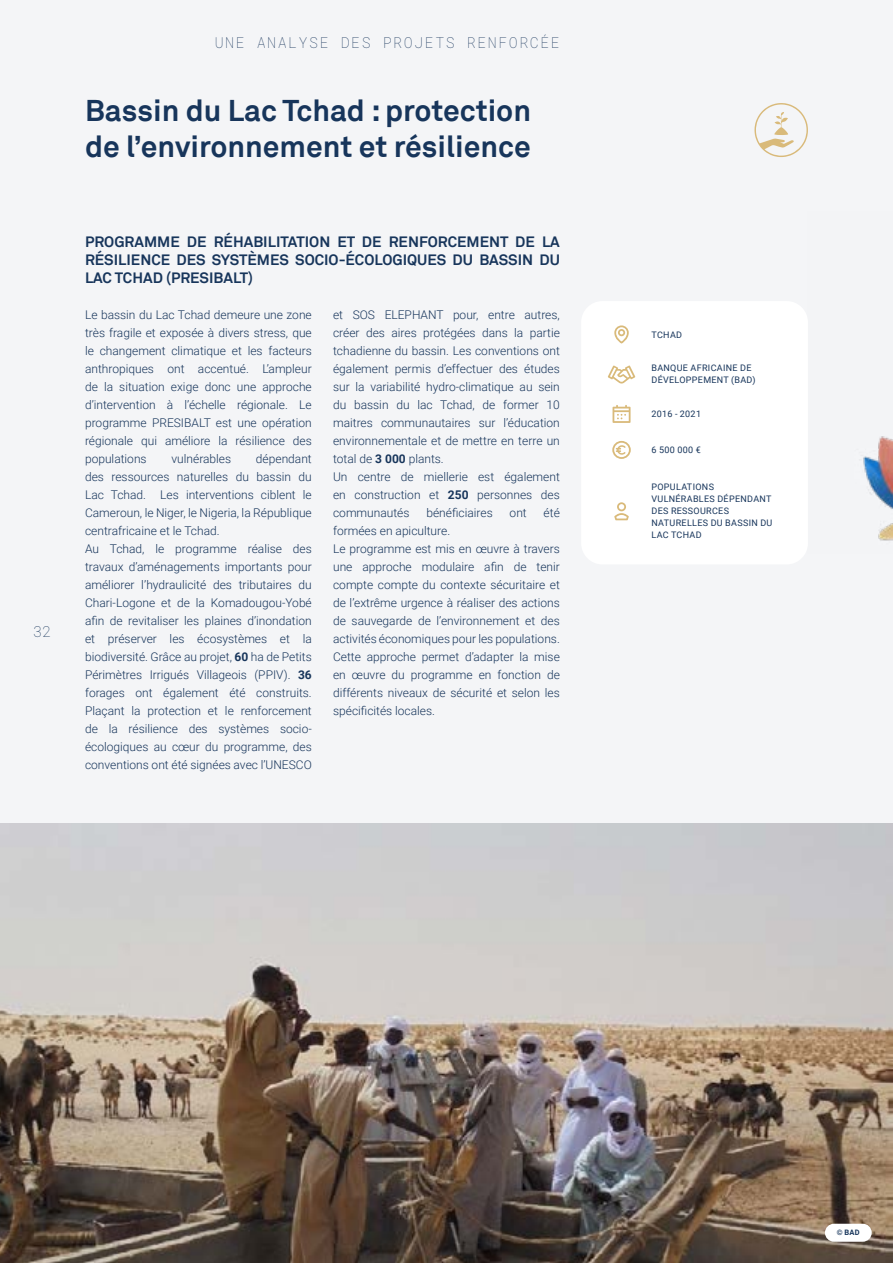
<style>
.page{position:relative;width:893px;height:1263px;background:#f4f5f7}
.page>*{position:absolute;margin:0;border:0;box-sizing:border-box;transform-origin:0 0}
.t1{font:700 30px "Akkurat";color:#17355b}
.t2{font:700 15px/18px "Akkurat";color:#17355b;text-align:justify}
.t3{font:100 15px "Roboto Mono";letter-spacing:.1em;color:#17355b}
.t4{font:300 12px/18px "Roboto";color:#17355b;text-align:justify}
.t5{font:9px/12px "Roboto";letter-spacing:.035em;color:#17355b}
.t6{font:700 7.5px "Roboto";color:#17355b}
.s1{font-weight:700}
</style>
<div class="page">
<img style="left:863px;top:436px;width:30px;height:105px">
<img style="left:0;top:823px;width:893px;height:440px">
<svg style="left:754px;top:103px;width:54px;height:54px"></svg>
<div style="left:581px;top:301px;width:227px;height:263px;background:#fff;border-radius:21px"></div>
<svg style="left:614px;top:325px;width:15px;height:18px"></svg>
<svg style="left:614px;top:502px;width:15px;height:18px"></svg>
<svg style="left:612px;top:405px;width:18px;height:18px"></svg>
<svg style="left:612px;top:441px;width:19px;height:18px"></svg>
<svg style="left:608px;top:365px;width:27px;height:18px"></svg>
<div style="left:825px;top:1224px;width:47px;height:18px;background:#fff;border-radius:9px"></div>
<p class="t3" style="left:34px;top:621px;width:19px">32</p>
<p class="t3" style="left:215px;top:32px;width:347px">UNE ANALYSE DES PROJETS RENFORCÉE</p>
<p class="t1" style="left:85px;top:92px;width:448px">Bassin du Lac Tchad : protection</p>
<p class="t1" style="left:85px;top:128px;width:447px">de l’environnement et résilience</p>
<p class="t2" style="left:85px;top:233px;width:476px">PROGRAMME DE RÉHABILITATION ET DE RENFORCEMENT DE LA RÉSILIENCE DES SYSTÈMES SOCIO-ÉCOLOGIQUES DU BASSIN DU LAC TCHAD (PRESIBALT)</p>
<p class="t4" style="left:85px;top:305px;width:228px">Le bassin du Lac Tchad demeure une zone très fragile et exposée à divers stress, que le changement climatique et les facteurs anthropiques ont accentué. L’ampleur de la situation exige donc une approche d’intervention à l’échelle régionale. Le programme PRESIBALT est une opération régionale qui améliore la résilience des populations</p>
<p class="t4" style="left:85px;top:449px;width:228px;text-indent:171px">dépendant des ressources naturelles du bassin du Lac Tchad. Les interventions ciblent le Cameroun, le Niger, le Nigeria, la République centrafricaine et le Tchad.</p>
<p class="t4" style="left:85px;top:539px;width:228px">Au Tchad, le programme réalise des travaux d’aménagements importants pour améliorer l’hydraulicité des tributaires du Chari-Logone et de la Komadougou-Yobé afin de revitaliser les plaines d’inondation et préserver les écosystèmes et la biodiversité. Grâce au projet, <span class="s1">60</span> ha de Petits Périmètres Irrigués Villageois (PPIV). <span class="s1">36 </span>forages ont également été construits.<br>Plaçant la protection et le renforcement de la résilience des systèmes socio&shy;écologiques au cœur du programme, des conventions ont été signées avec l’UNESCO</p>
<p class="t4" style="left:171px;top:449px;width:61px">vulnérables</p>
<p class="t4" style="left:333px;top:305px;width:228px">et SOS ELEPHANT pour, entre autres, créer des aires protégées dans la partie tchadienne du bassin. Les conventions ont également permis d’effectuer des études sur la variabilité hydro-climatique au sein du bassin du lac Tchad, de former 10 maitres communautaires sur l’éducation environnementale et de mettre en terre un total de <span class="s1">3 000</span> plants.</p>
<p class="t4" style="left:333px;top:467px;width:228px">Un centre de miellerie est également en construction et <span class="s1">250</span> personnes des communautés</p>
<p class="t4" style="left:426px;top:503px;width:68px">bénéficiaires</p>
<p class="t4" style="left:510px;top:503px;width:19px">ont</p>
<p class="t4" style="left:544px;top:503px;width:18px">été</p>
<p class="t4" style="left:333px;top:521px;width:119px">formées en apiculture.</p>
<p class="t4" style="left:333px;top:539px;width:228px">Le programme est mis en œuvre à travers une approche modulaire afin de tenir compte compte du contexte sécuritaire et de l’extrême urgence à réaliser des actions de sauvegarde de l’environnement et des activités économiques pour les populations.<br>Cette approche permet d’adapter la mise en œuvre du programme en fonction de différents niveaux de sécurité et selon les spécificités locales.</p>
<p class="t5" style="left:651px;top:328px;width:32px">TCHAD</p>
<p class="t5" style="left:651px;top:361px;width:106px">BANQUE AFRICAINE DE<br>DÉVELOPPEMENT (BAD)</p>
<p class="t5" style="left:651px;top:407px;width:51px">2016 - 2021</p>
<p class="t5" style="left:651px;top:443px;width:51px">6 500 000 €</p>
<p class="t5" style="left:651px;top:480px;width:122px">POPULATIONS<br>VULNÉRABLES DÉPENDANT<br>DES RESSOURCES<br>NATURELLES DU BASSIN DU<br>LAC TCHAD</p>
<p class="t6" style="left:837px;top:1227px;width:25px">© BAD</p>
</div>
